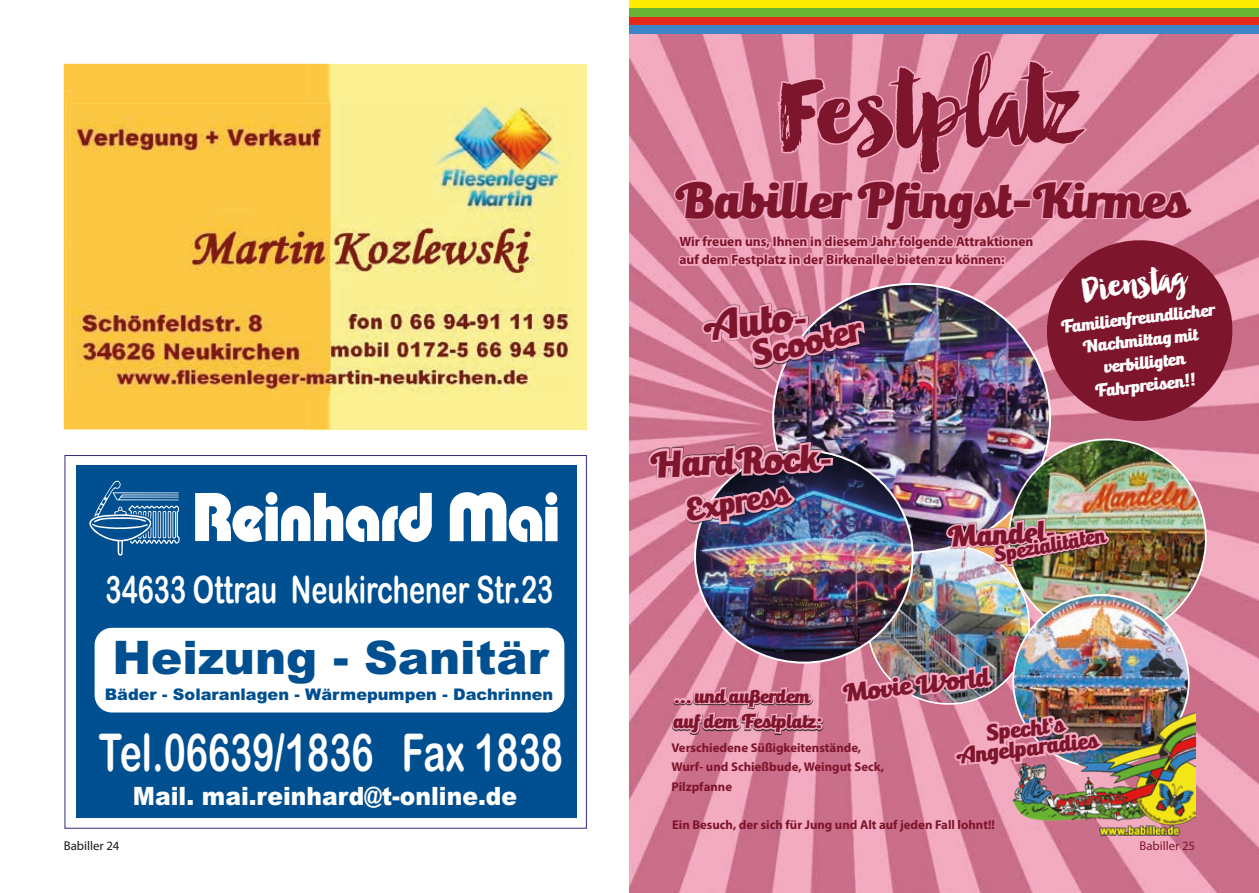
<style>
.page{position:relative;width:1259px;height:893px;background:#fff}
.page>*{position:absolute;margin:0;border:0;box-sizing:border-box;transform-origin:0 0}
.t1{font:120px "Manhattan Darling";color:#7d152c}
.t2{font:52.2px "Arial Rounded MT Bold";color:#fff;scale:.72 1}
.t3{font:46.5px "Bulletto Killa";color:#7d152c}
.t4{font:900 46.35px "Arial";color:#004f90}
.t5{font:42px "Manhattan Darling";color:#fff}
.t6{font:37.95px "Arial Rounded MT Bold";color:#fff;scale:.72 1}
.t7{font:900 25.2px "Arial";color:#fff;scale:.93 1}
.t8{font:19.5px "Bulletto Killa";color:#7d152c}
.t9{font:18px "Bulletto Killa";color:#7d152c}
.t10{font:16.35px "Bulletto Killa";color:#fff}
.t11{font:900 16.05px "Arial";color:#004f90}
.t12{font:700 13.5px/18px "Myriad Pro";color:#7d152c}
.t13{font:700 12.75px/19.5px "Myriad Pro";color:#7d152c}
.t14{font:12.75px "Myriad Pro";color:#181816}
.t15{font:12.75px "Myriad Pro";color:#7d152c}
</style>
<div class="page">
<img style="left:629px;top:34px;width:630px;height:859px">
<div style="left:629px;top:0;width:630px;height:9px;background:#ffed00"></div>
<div style="left:629px;top:9px;width:630px;height:8px;background:#69b435"></div>
<div style="left:629px;top:17px;width:630px;height:9px;background:#e42819"></div>
<div style="left:629px;top:26px;width:630px;height:8px;background:#3d85c6"></div>
<div style="left:309px;top:64px;width:278px;height:365px;background:#fbf192"></div>
<div style="left:64px;top:64px;width:266px;height:365px;background:#fdc741"></div>
<img style="left:71px;top:100px;width:500px;height:294px">
<img style="left:71px;top:96px;width:259px;height:8px">
<img style="left:64px;top:90px;width:7px;height:305px">
<svg style="left:68px;top:96px;width:3px;height:8px"></svg>
<img style="left:68px;top:394px;width:262px;height:5px">
<img style="left:71px;top:391px;width:259px;height:3px">
<svg style="left:68px;top:391px;width:3px;height:4px"></svg>
<div style="left:76px;top:465px;width:500px;height:353px;background:#004f90"></div>
<svg style="left:89px;top:481px;width:91px;height:75px"></svg>
<svg style="left:195px;top:492px;width:362px;height:50px"></svg>
<div style="left:95px;top:628px;width:469px;height:84px;background:#fff;border-radius:17px"></div>
<img style="left:645px;top:8px;width:592px;height:885px">
<h3 class="t6" style="left:106px;top:567px;width:623px">34633 Ottrau Neukirchener Str.23</h3>
<h3 class="t4" style="left:112px;top:624px;width:437px">Heizung - Sanitär</h3>
<p class="t11" style="left:105px;top:683px;width:450px">Bäder - Solaranlagen - Wärmepumpen - Dachrinnen</p>
<h2 class="t2" style="left:99px;top:722px;width:646px">Tel.06639/1836 Fax 1838</h2>
<p class="t14" style="left:64px;top:838px;width:57px">Babiller 24</p>
<h3 class="t7" style="left:133px;top:778px;width:414px">Mail. mai.reinhard@t-online.de</h3>
<h1 class="t1" style="left:777px;top:74px;width:297px;rotate:-3deg">Festplatz</h1>
<h3 class="t3" style="left:923px;top:174px;width:90px">■ ▲▼</h3>
<p class="t12" style="left:679px;top:232px;width:355px">Wir freuen uns, Ihnen in diesem Jahr folgende Attraktionen auf dem Festplatz in der Birkenallee bieten zu können:</p>
<h3 class="t5" style="left:1080px;top:275px;width:105px;rotate:-7deg">Dienstag</h3>
<p class="t10" style="left:1099px;top:313px;width:81px;rotate:-6deg">●■ ◆■●</p>
<p class="t10" style="left:1103px;top:358px;width:83px;rotate:-6deg">❖ ●● ▼■</p>
<h3 class="t8" style="left:1049px;top:534px;width:57px;rotate:-11deg">●▼▼■</h3>
<h3 class="t9" style="left:762px;top:711px;width:47px">▲▼●▼</h3>
<p class="t13" style="left:671px;top:737px;width:214px">Verschiedene Süßigkeitenstände,<br>Wurf- und Schießbude, Weingut Seck,<br>Pilzpfanne</p>
<p class="t13" style="left:672px;top:814px;width:324px">Ein Besuch, der sich für Jung und Alt auf jeden Fall lohnt!!</p>
<p class="t15" style="left:1139px;top:838px;width:57px">Babiller 25</p>
</div>
